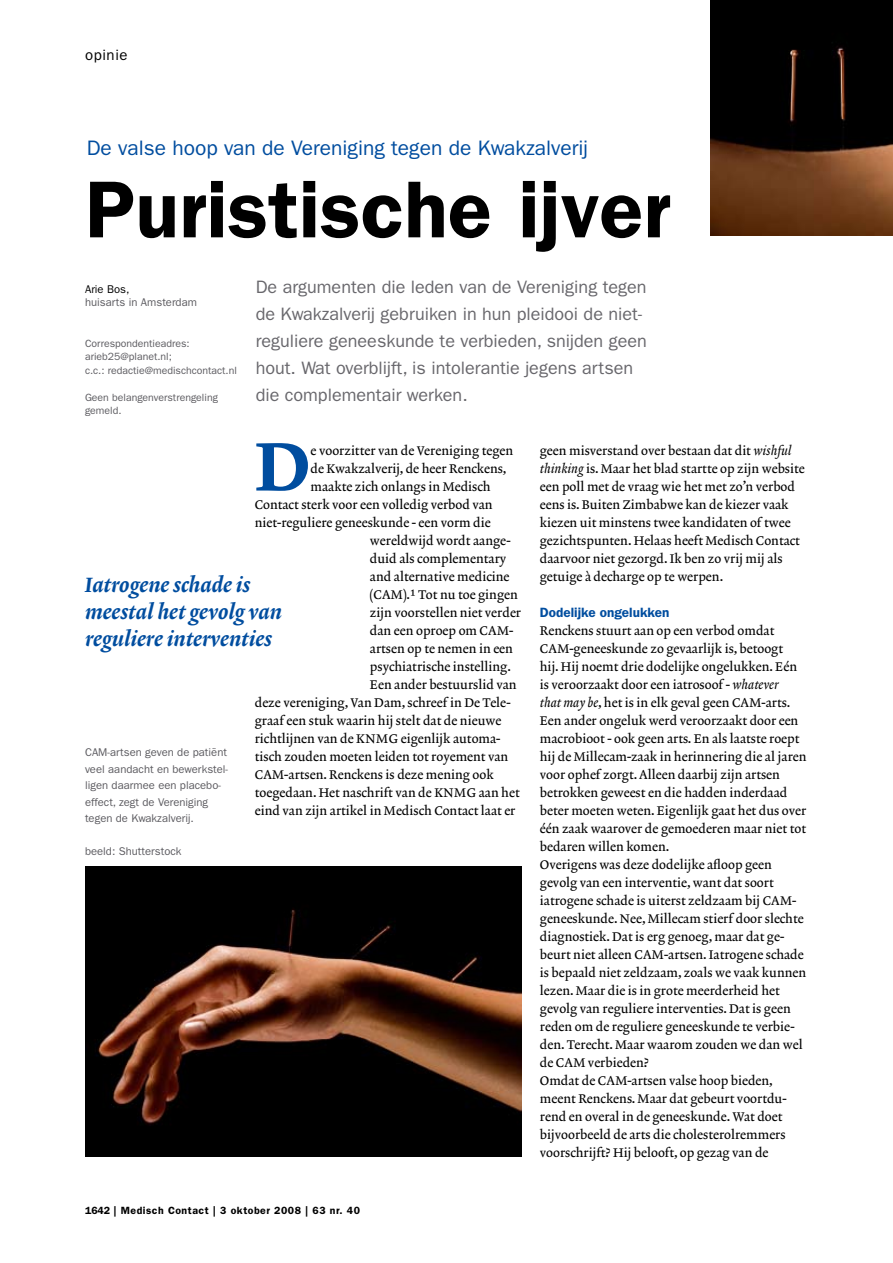
<style>
.page{position:relative;width:893px;height:1263px;background:#fff}
.page>*{position:absolute;margin:0;border:0;box-sizing:border-box;transform-origin:0 0}
.t1{font:600 81px "ITC Franklin Gothic Std";color:#000}
.t2{font:69.45px "Lexicon No 2 Roman D";color:#004d9f}
.t3{font:21px/27px "Lexicon No 2 Italic D";color:#004d9f}
.t4{font:21px "ITC Franklin Gothic Std";color:#004d9f}
.t5{font:18px/27px "ITC Franklin Gothic Std";color:#68676c}
.t6{font:15px "ITC Franklin Gothic Std";letter-spacing:.04em;color:#000}
.t7{font:600 13.5px "ITC Franklin Gothic Std";color:#004d9f}
.t8{font:12.75px/18px "Lexicon No 2 Roman A";color:#000}
.t9{font:11.25px/16.5px "ITC Franklin Gothic Std";color:#5c5b60}
.t10{font:11.25px "ITC Franklin Gothic Std";color:#000}
.t11{font:10.5px/13.5px "ITC Franklin Gothic Std";color:#5c5b60}
.t12{font:600 10.5px "ITC Franklin Gothic Std";letter-spacing:.05em;color:#000}
.s1{font-family:"Lexicon No 2 Italic A"}
</style>
<div class="page">
<img style="left:710px;top:0;width:183px;height:235px">
<img style="left:85px;top:866px;width:437px;height:290px">
<p class="t6" style="left:85px;top:46px;width:44px">opinie</p>
<h3 class="t4" style="left:87px;top:135px;width:503px">De valse hoop van de Vereniging tegen de Kwakzalverij</h3>
<h1 class="t1" style="left:85px;top:162px;width:587px">Puristische ijver</h1>
<p class="t10" style="left:85px;top:282px;width:46px">Arie Bos,</p>
<p class="t9" style="left:85px;top:294px;width:113px">huisarts in Amsterdam</p>
<p class="t11" style="left:85px;top:336px;width:153px">Correspondentieadres: arieb25@planet.nl;<br>c.c.: redactie@medischcontact.nl</p>
<p class="t11" style="left:85px;top:390px;width:134px">Geen belangenverstrengeling gemeld.</p>
<h3 class="t5" style="left:256px;top:273px;width:393px">De argumenten die leden van de Vereniging tegen de Kwakzalverij gebruiken in hun pleidooi de niet&shy;reguliere geneeskunde te verbieden, snijden geen hout. Wat overblijft, is intolerantie jegens artsen die complementair werken.</h3>
<h2 class="t2" style="left:255px;top:426px;width:57px">D</h2>
<p class="t8" style="left:311px;top:442px;width:204px">e voorzitter van de Vereniging tegen</p>
<p class="t8" style="left:311px;top:460px;width:197px">de Kwakzalverij, de heer Renckens,</p>
<p class="t8" style="left:311px;top:478px;width:181px">maakte zich onlangs in Medisch</p>
<p class="t8" style="left:255px;top:496px;width:239px">Contact sterk voor een volledig verbod van</p>
<p class="t8" style="left:255px;top:514px;width:238px">niet-reguliere geneeskunde - een vorm die</p>
<p class="t8" style="left:370px;top:532px;width:142px">wereldwijd wordt aange-</p>
<p class="t8" style="left:370px;top:550px;width:138px">duid als complementary</p>
<p class="t8" style="left:370px;top:568px;width:141px">and alternative medicine</p>
<p class="t8" style="left:370px;top:586px;width:149px">(CAM).1 Tot nu toe gingen</p>
<p class="t8" style="left:370px;top:604px;width:153px">zijn voorstellen niet verder</p>
<p class="t8" style="left:370px;top:622px;width:145px">dan een oproep om CAM-</p>
<p class="t8" style="left:370px;top:640px;width:145px">artsen op te nemen in een</p>
<p class="t8" style="left:370px;top:658px;width:143px">psychiatrische instelling.</p>
<p class="t8" style="left:370px;top:676px;width:148px">Een ander bestuurslid van</p>
<p class="t8" style="left:255px;top:694px;width:257px">deze vereniging, Van Dam, schreef in De Tele-</p>
<p class="t8" style="left:255px;top:712px;width:248px">graaf een stuk waarin hij stelt dat de nieuwe</p>
<p class="t8" style="left:255px;top:730px;width:247px">richtlijnen van de KNMG eigenlijk automa-</p>
<p class="t8" style="left:255px;top:748px;width:255px">tisch zouden moeten leiden tot royement van</p>
<p class="t8" style="left:255px;top:766px;width:240px">CAM-artsen. Renckens is deze mening ook</p>
<p class="t8" style="left:255px;top:784px;width:266px">toegedaan. Het naschrift van de KNMG aan het</p>
<p class="t8" style="left:255px;top:802px;width:262px">eind van zijn artikel in Medisch Contact laat er</p>
<h3 class="t3" style="left:85px;top:572px;width:199px">Iatrogene schade is meestal het gevolg van reguliere interventies</h3>
<p class="t9" style="left:85px;top:744px;width:144px">CAM-artsen geven de patiënt veel aandacht en bewerkstel&shy;ligen daarmee een placebo&shy;effect, zegt de Vereniging tegen de Kwakzalverij.</p>
<p class="t9" style="left:85px;top:843px;width:98px">beeld: Shutterstock</p>
<p class="t12" style="left:85px;top:1204px;width:276px">1642 | Medisch Contact | 3 oktober 2008 | 63 nr. 40</p>
<p class="t8" style="left:540px;top:442px;width:266px">geen misverstand over bestaan dat dit <span class="s1">wishful thinking</span> is. Maar het blad startte op zijn website een poll met de vraag wie het met zo’n verbod eens is. Buiten Zimbabwe kan de kiezer vaak kiezen uit minstens twee kandidaten of twee gezichtspunten. Helaas heeft Medisch Contact daarvoor niet gezorgd. Ik ben zo vrij mij als getuige à decharge op te werpen.</p>
<p class="t7" style="left:540px;top:604px;width:131px">Dodelijke ongelukken</p>
<p class="t8" style="left:540px;top:622px;width:268px">Renckens stuurt aan op een verbod omdat CAM-geneeskunde zo gevaarlijk is, betoogt<br>hij. Hij noemt drie dodelijke ongelukken. Eén is veroorzaakt door een iatrosoof - <span class="s1">whatever<br>that may be</span>, het is in elk geval geen CAM-arts.<br>Een ander ongeluk werd veroorzaakt door een macrobioot - ook geen arts. En als laatste roept hij de Millecam-zaak in herinnering die al jaren voor ophef zorgt. Alleen daarbij zijn artsen betrokken geweest en die hadden inderdaad beter moeten weten. Eigenlijk gaat het dus over één zaak waarover de gemoederen maar niet tot bedaren willen komen.<br>Overigens was deze dodelijke afloop geen gevolg van een interventie, want dat soort iatrogene schade is uiterst zeldzaam bij CAM&shy;geneeskunde. Nee, Millecam stierf door slechte diagnostiek. Dat is erg genoeg, maar dat ge&shy;beurt niet alleen CAM-artsen. Iatrogene schade is bepaald niet zeldzaam, zoals we vaak kunnen lezen. Maar die is in grote meerderheid het gevolg van reguliere interventies. Dat is geen reden om de reguliere geneeskunde te verbie&shy;den. Terecht. Maar waarom zouden we dan wel de CAM verbieden?<br>Omdat de CAM-artsen valse hoop bieden, meent Renckens. Maar dat gebeurt voortdu&shy;rend en overal in de geneeskunde. Wat doet bijvoorbeeld de arts die cholesterolremmers voorschrijft? Hij belooft, op gezag van de</p>
</div>
